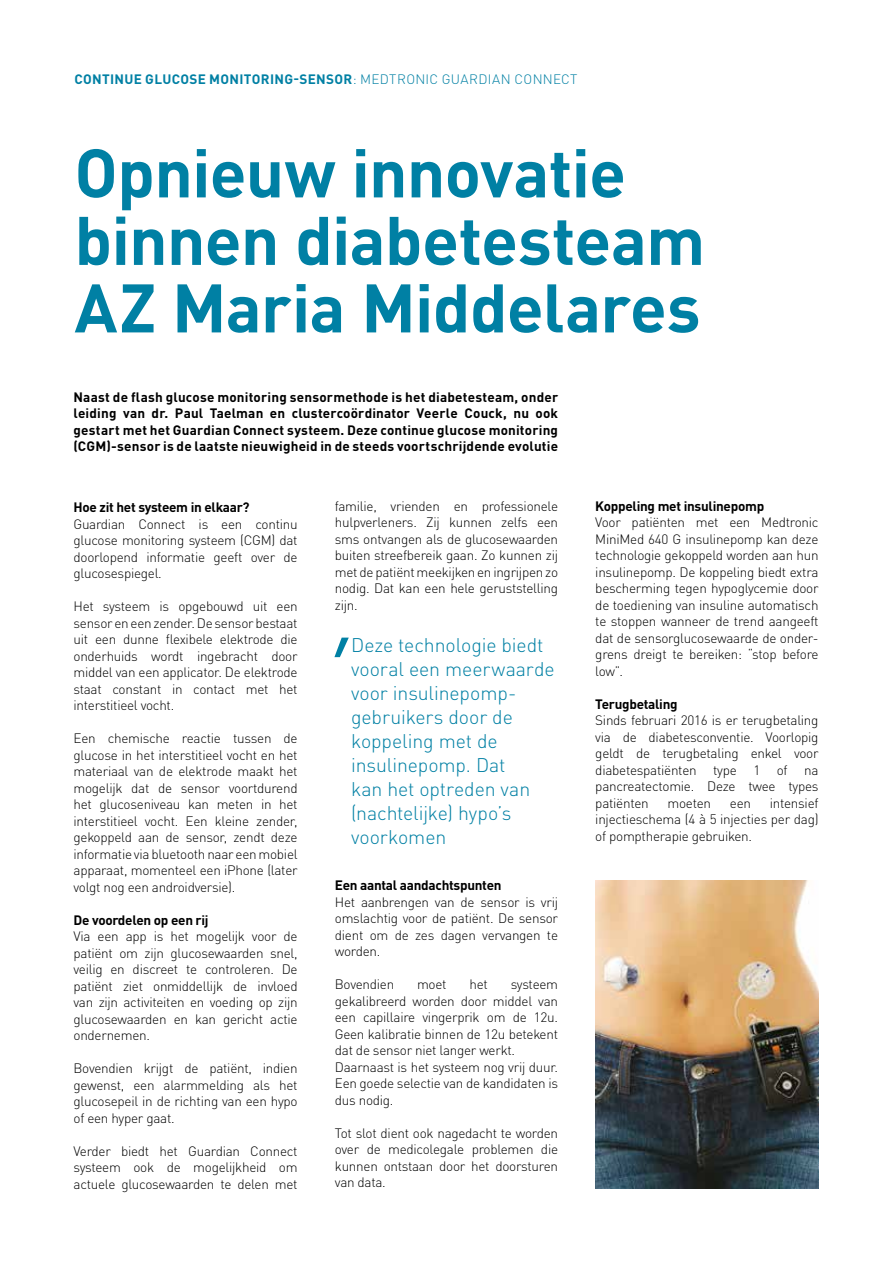
<style>
.page{position:relative;width:893px;height:1263px;background:#fff}
.page>*{position:absolute;margin:0;border:0;box-sizing:border-box;transform-origin:0 0}
.t1{font:700 67.5px/67.5px "DINOT";letter-spacing:-.015em;color:#0080a4}
.t2{font:300 19.5px/24px "DINOT";letter-spacing:-.005em;color:#0080a4}
.t3{font:300 13.5px/16.5px "DINOT";letter-spacing:-.02em;color:#000;text-align:justify}
.t4{font:700 13.5px/16.5px "DINOT";letter-spacing:-.02em;color:#000;text-align:justify}
.t5{font:700 13.5px "DINOT";letter-spacing:.02em;color:#0080a4}
.s1{font-weight:300}
</style>
<div class="page">
<svg style="left:334px;top:638px;width:15px;height:19px"></svg>
<img style="left:595px;top:880px;width:223px;height:308px">
<p class="t5" style="left:74px;top:71px;width:505px">CONTINUE GLUCOSE MONITORING-SENSOR<span class="s1">: MEDTRONIC GUARDIAN CONNECT</span></p>
<h1 class="t1" style="left:74px;top:137px;width:632px">Opnieuw innovatie binnen diabetesteam<br>AZ Maria Middelares</h1>
<p class="t4" style="left:74px;top:388px;width:486px">Naast de flash glucose monitoring sensormethode is het diabetesteam, onder leiding van dr. Paul Taelman en clustercoördinator Veerle Couck, nu ook gestart met het Guardian Connect systeem. Deze continue glucose monitoring (CGM)-sensor is de laatste nieuwigheid in de steeds voortschrijdende evolutie</p>
<p class="t4" style="left:74px;top:499px;width:178px">Hoe zit het systeem in elkaar?</p>
<p class="t3" style="left:74px;top:515px;width:226px">Guardian Connect is een continu glucose monitoring systeem (CGM) dat doorlopend informatie geeft over de glucosespiegel.</p>
<p class="t3" style="left:74px;top:598px;width:226px">Het systeem is opgebouwd uit een sensor en een zender. De sensor bestaat uit een dunne flexibele elektrode die onderhuids wordt ingebracht door middel van een applicator. De elektrode staat constant in contact met het interstitieel vocht.</p>
<p class="t3" style="left:74px;top:730px;width:226px">Een chemische reactie tussen de glucose in het interstitieel vocht en het materiaal van de elektrode maakt het mogelijk dat de sensor voortdurend het glucoseniveau kan meten in het interstitieel vocht. Een kleine zender, gekoppeld aan de sensor, zendt deze informatie via bluetooth naar een mobiel apparaat, momenteel een iPhone (later volgt nog een androidversie).</p>
<p class="t4" style="left:74px;top:911px;width:137px">De voordelen op een rij</p>
<p class="t3" style="left:74px;top:928px;width:226px">Via een app is het mogelijk voor de patiënt om zijn glucosewaarden snel, veilig en discreet te controleren. De patiënt ziet onmiddellijk de invloed van zijn activiteiten en voeding op zijn glucosewaarden en kan gericht actie ondernemen.</p>
<p class="t3" style="left:74px;top:1060px;width:226px">Bovendien krijgt de patiënt, indien gewenst, een alarmmelding als het glucosepeil in de richting van een hypo of een hyper gaat.</p>
<p class="t3" style="left:74px;top:1142px;width:226px">Verder biedt het Guardian Connect systeem ook de mogelijkheid om actuele glucosewaarden te delen met</p>
<p class="t3" style="left:335px;top:498px;width:225px">familie, vrienden en professionele hulpverleners. Zij kunnen zelfs een sms ontvangen als de glucosewaarden buiten streefbereik gaan. Zo kunnen zij met de patiënt meekijken en ingrijpen zo nodig. Dat kan een hele geruststelling zijn.</p>
<h2 class="t2" style="left:351px;top:632px;width:205px">Deze technologie biedt vooral een meerwaarde voor insulinepomp&shy;gebruikers door de koppeling met de insulinepomp. Dat<br>kan het optreden van (nachtelijke) hypo’s voorkomen</h2>
<p class="t4" style="left:335px;top:877px;width:168px">Een aantal aandachtspunten</p>
<p class="t3" style="left:335px;top:894px;width:225px">Het aanbrengen van de sensor is vrij omslachtig voor de patiënt. De sensor dient om de zes dagen vervangen te worden.</p>
<p class="t3" style="left:335px;top:976px;width:61px">Bovendien</p>
<p class="t3" style="left:417px;top:976px;width:31px">moet</p>
<p class="t3" style="left:469px;top:976px;width:20px">het</p>
<p class="t3" style="left:335px;top:976px;width:225px;text-align:left;text-indent:176px">systeem gekalibreerd worden door middel van een capillaire vingerprik om de 12u.<br>Geen kalibratie binnen de 12u betekent dat de sensor niet langer werkt.<br>Daarnaast is het systeem nog vrij duur.<br>Een goede selectie van de kandidaten is dus nodig.</p>
<p class="t3" style="left:335px;top:1125px;width:225px">Tot slot dient ook nagedacht te worden over de medicolegale problemen die kunnen ontstaan door het doorsturen van data.</p>
<p class="t4" style="left:595px;top:497px;width:170px">Koppeling met insulinepomp</p>
<p class="t3" style="left:595px;top:514px;width:225px">Voor patiënten met een Medtronic MiniMed 640 G insulinepomp kan deze technologie gekoppeld worden aan hun insulinepomp. De koppeling biedt extra bescherming tegen hypoglycemie door de toediening van insuline automatisch te stoppen wanneer de trend aangeeft dat de sensorglucosewaarde de onder&shy;grens dreigt te bereiken: “stop before low”.</p>
<p class="t4" style="left:595px;top:695px;width:84px">Terugbetaling</p>
<p class="t3" style="left:595px;top:712px;width:225px">Sinds februari 2016 is er terugbetaling via de diabetesconventie. Voorlopig geldt de terugbetaling enkel voor diabetespatiënten type 1 of na pancreatectomie. Deze twee types patiënten</p>
<p class="t3" style="left:595px;top:794px;width:225px;text-indent:174px">intensief injectieschema (4 à 5 injecties per dag) of pomptherapie gebruiken.</p>
<p class="t3" style="left:667px;top:794px;width:45px">moeten</p>
<p class="t3" style="left:730px;top:794px;width:23px">een</p>
</div>
